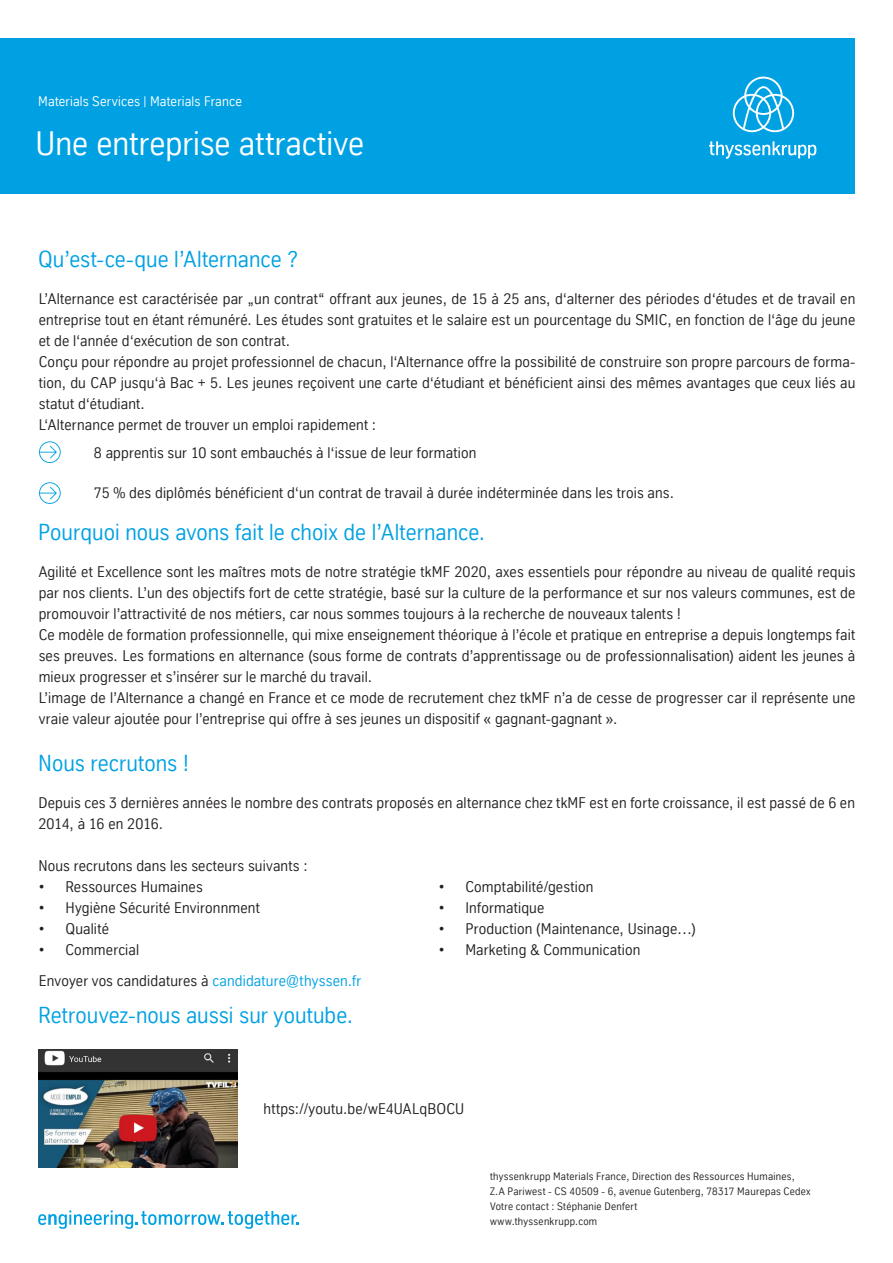
<style>
.page{position:relative;width:893px;height:1263px;background:#fff}
.page>*{position:absolute;margin:0;border:0;box-sizing:border-box;transform-origin:0 0}
.t1{font:33px "TK Type";letter-spacing:.005em;color:#fff}
.t2{font:22.5px "TK Type";color:#00a1e3}
.t3{font:15px/21px "TK Type";letter-spacing:.015em;color:#231f20}
.t4{font:13.5px "TK Type";letter-spacing:.015em;color:#fff}
.t5{font:10.5px/15px "TK Type";letter-spacing:.025em;color:#231f20}
.s1{color:#00a1e3}
</style>
<div class="page">
<div style="left:0;top:38px;width:855px;height:155px;background:#00a1e3"></div>
<svg style="left:38px;top:1210px;width:261px;height:19px"></svg>
<svg style="left:39px;top:441px;width:22px;height:22px"></svg>
<svg style="left:39px;top:482px;width:22px;height:22px"></svg>
<img style="left:38px;top:1049px;width:199px;height:119px">
<svg style="left:733px;top:77px;width:61px;height:55px"></svg>
<svg style="left:709px;top:141px;width:107px;height:18px"></svg>
<p class="t4" style="left:38px;top:94px;width:205px">Materials Services | Materials France</p>
<h1 class="t1" style="left:36px;top:125px;width:330px">Une entreprise attractive</h1>
<h2 class="t2" style="left:38px;top:247px;width:261px">Qu’est-ce-que l’Alternance ?</h2>
<p class="t3" style="left:39px;top:288px;width:818px">L’Alternance est caractérisée par „un contrat“ offrant aux jeunes, de 15 à 25 ans, d‘alterner des périodes d‘études et de travail en entreprise tout en étant rémunéré. Les études sont gratuites et le salaire est un pourcentage du SMIC, en fonction de l‘âge du jeune et de l‘année d‘exécution de son contrat.<br>Conçu pour répondre au projet professionnel de chacun, l‘Alternance offre la possibilité de construire son propre parcours de forma&shy;tion, du CAP jusqu‘à Bac + 5. Les jeunes reçoivent une carte d‘étudiant et bénéficient ainsi des mêmes avantages que ceux liés au statut d‘étudiant.<br>L‘Alternance permet de trouver un emploi rapidement :</p>
<p class="t3" style="left:94px;top:442px;width:384px">8 apprentis sur 10 sont embauchés à l‘issue de leur formation</p>
<p class="t3" style="left:94px;top:483px;width:582px">75 % des diplômés bénéficient d‘un contrat de travail à durée indéterminée dans les trois ans.</p>
<h2 class="t2" style="left:38px;top:520px;width:449px">Pourquoi nous avons fait le choix de l’Alternance.</h2>
<p class="t3" style="left:39px;top:561px;width:818px">Agilité et Excellence sont les maîtres mots de notre stratégie tkMF 2020, axes essentiels pour répondre au niveau de qualité requis par nos clients. L’un des objectifs fort de cette stratégie, basé sur la culture de la performance et sur nos valeurs communes, est de promouvoir l’attractivité de nos métiers, car nous sommes toujours à la recherche de nouveaux talents !<br>Ce modèle de formation professionnelle, qui mixe enseignement théorique à l’école et pratique en entreprise a depuis longtemps fait ses preuves. Les formations en alternance (sous forme de contrats d’apprentissage ou de professionnalisation) aident les jeunes à mieux progresser et s’insérer sur le marché du travail.<br>L’image de l’Alternance a changé en France et ce mode de recrutement chez tkMF n’a de cesse de progresser car il représente une vraie valeur ajoutée pour l’entreprise qui offre à ses jeunes un dispositif « gagnant-gagnant ».</p>
<h2 class="t2" style="left:38px;top:751px;width:153px">Nous recrutons !</h2>
<p class="t3" style="left:38px;top:792px;width:818px">Depuis ces 3 dernières années le nombre des contrats proposés en alternance chez tkMF est en forte croissance, il est passé de 6 en<br>2014, à 16 en 2016.</p>
<p class="t3" style="left:38px;top:855px;width:271px">Nous recrutons dans les secteurs suivants :</p>
<p class="t3" style="left:38px;top:876px;width:166px">• Ressources Humaines</p>
<p class="t3" style="left:38px;top:897px;width:223px">• Hygiène Sécurité Environnment</p>
<p class="t3" style="left:38px;top:918px;width:72px">• Qualité</p>
<p class="t3" style="left:38px;top:939px;width:102px">• Commercial</p>
<p class="t3" style="left:39px;top:970px;width:324px">Envoyer vos candidatures à <span class="s1">candidature@thyssen.fr</span></p>
<h2 class="t2" style="left:38px;top:1003px;width:317px">Retrouvez-nous aussi sur youtube.</h2>
<p class="t3" style="left:438px;top:876px;width:157px">• Comptabilité/gestion</p>
<p class="t3" style="left:438px;top:897px;width:108px">• Informatique</p>
<p class="t3" style="left:438px;top:918px;width:259px">• Production (Maintenance, Usinage…)</p>
<p class="t3" style="left:438px;top:939px;width:204px">• Marketing &amp; Communication</p>
<p class="t3" style="left:263px;top:1098px;width:202px">https://youtu.be/wE4UALqBOCU</p>
<p class="t5" style="left:490px;top:1169px;width:322px">thyssenkrupp Materials France, Direction des Ressources Humaines, Z.A Pariwest - CS 40509 - 6, avenue Gutenberg, 78317 Maurepas Cedex Votre contact : Stéphanie Denfert<br>www.thyssenkrupp.com</p>
</div>
